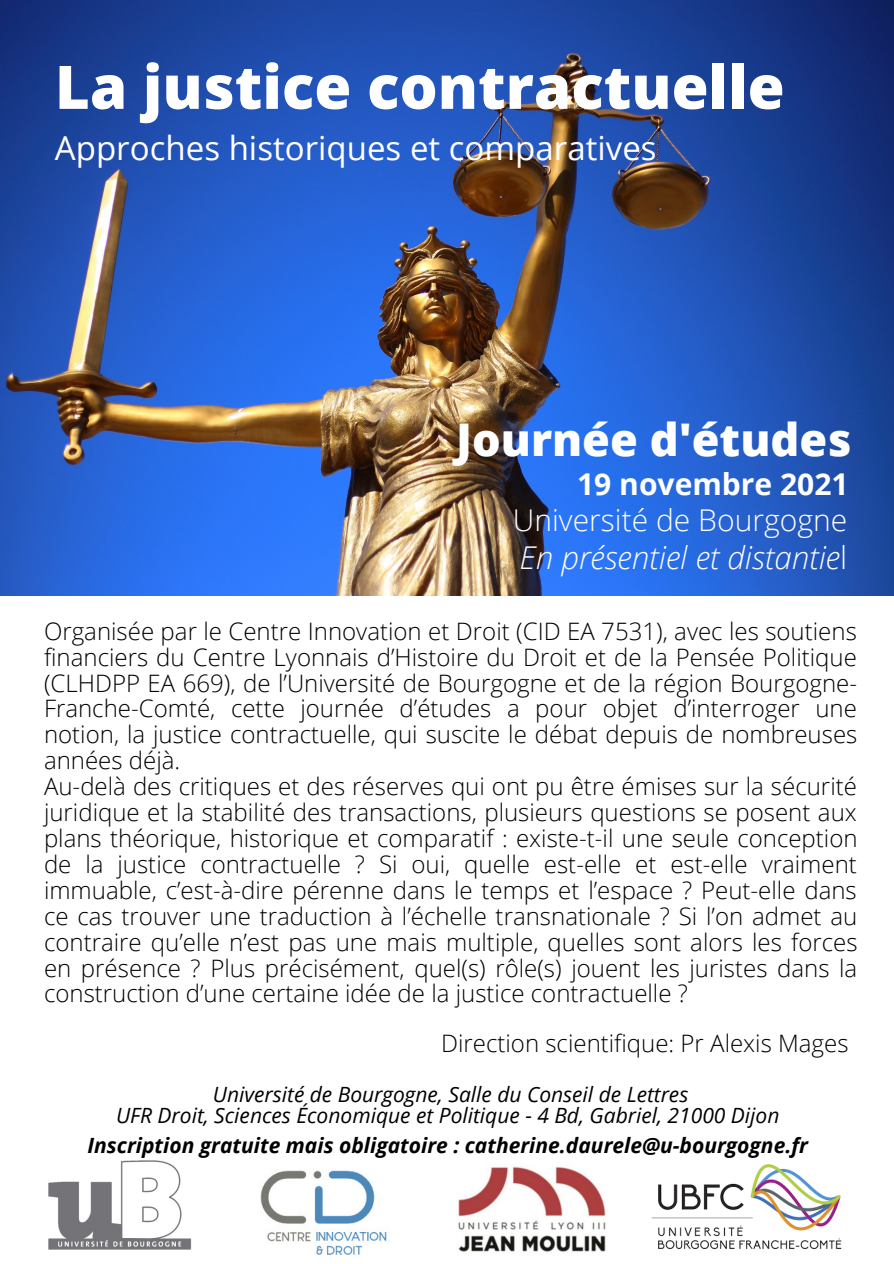
<style>
.page{position:relative;width:894px;height:1264px;background:#fff}
.page>*{position:absolute;margin:0;border:0;box-sizing:border-box;transform-origin:0 0}
.t1{font:800 60px "Open Sans";color:#fff}
.t2{font:800 45px "Open Sans";color:#fff}
.t3{font:33px "Open Sans";color:#fff}
.t4{font:italic 300 31.35px "Open Sans";color:#fff}
.t5{font:300 30px "Open Sans";color:#fff}
.t6{font:700 30px "Open Sans";color:#fff}
.t7{font:300 24px/26px "Open Sans";color:#000;text-align:justify}
.t8{font:italic 21px "Open Sans";color:#000}
.t9{font:italic 700 21px "Open Sans";color:#000}
.s1{font-style:normal}
</style>
<div class="page">
<img style="left:0;top:0;width:893px;height:596px">
<img style="left:651px;top:1164px;width:191px;height:85px">
<img style="left:48px;top:1160px;width:144px;height:90px">
<img style="left:260px;top:1170px;width:127px;height:85px">
<img style="left:458px;top:1166px;width:148px;height:86px">
<p class="t1" style="left:55px;top:45px;width:731px">La justice contractuelle</p>
<p class="t3" style="left:55px;top:124px;width:603px">Approches historiques et comparatives</p>
<p class="t2" style="left:456px;top:408px;width:396px">Journée d'études</p>
<p class="t6" style="left:577px;top:463px;width:273px">19 novembre 2021</p>
<p class="t5" style="left:512px;top:499px;width:336px">Université de Bourgogne</p>
<p class="t4" style="left:519px;top:536px;width:329px">En présentiel et distantie<span class="s1">l</span></p>
<p class="t7" style="left:44px;top:617px;width:814px">Organisée par le Centre Innovation et Droit (CID EA 7531), avec les soutiens financiers du Centre Lyonnais d’Histoire du Droit et de la Pensée Politique (CLHDPP EA 669), de l’Université de Bourgogne et de la région Bourgogne-Franche-Comté, cette journée d’études a pour objet d’interroger une notion, la justice contractuelle, qui suscite le débat depuis de nombreuses années déjà.</p>
<p class="t7" style="left:44px;top:773px;width:814px">Au-delà des critiques et des réserves qui ont pu être émises sur la sécurité juridique et la stabilité des transactions, plusieurs questions se posent aux plans théorique, historique et comparatif : existe-t-il une seule conception de la justice contractuelle ? Si oui, quelle est-elle et est-elle vraiment immuable, c’est-à-dire pérenne dans le temps et l’espace ? Peut-elle dans ce cas trouver une traduction à l’échelle transnationale ? Si l’on admet au contraire qu’elle n’est pas une mais multiple, quelles sont alors les forces en présence ? Plus précisément, quel(s) rôle(s) jouent les juristes dans la construction d’une certaine idée de la justice contractuelle ?</p>
<p class="t7" style="left:441px;top:1029px;width:409px">Direction scientifique: Pr Alexis Mages</p>
<p class="t8" style="left:213px;top:1079px;width:477px">Université de Bourgogne, Salle du Conseil de Lettres</p>
<p class="t8" style="left:116px;top:1100px;width:664px">UFR Droit, Sciences Économique et Politique - 4 Bd, Gabriel, 21000 Dijon</p>
<p class="t9" style="left:87px;top:1130px;width:721px">Inscription gratuite mais obligatoire : catherine.daurele@u-bourgogne.fr</p>
</div>
